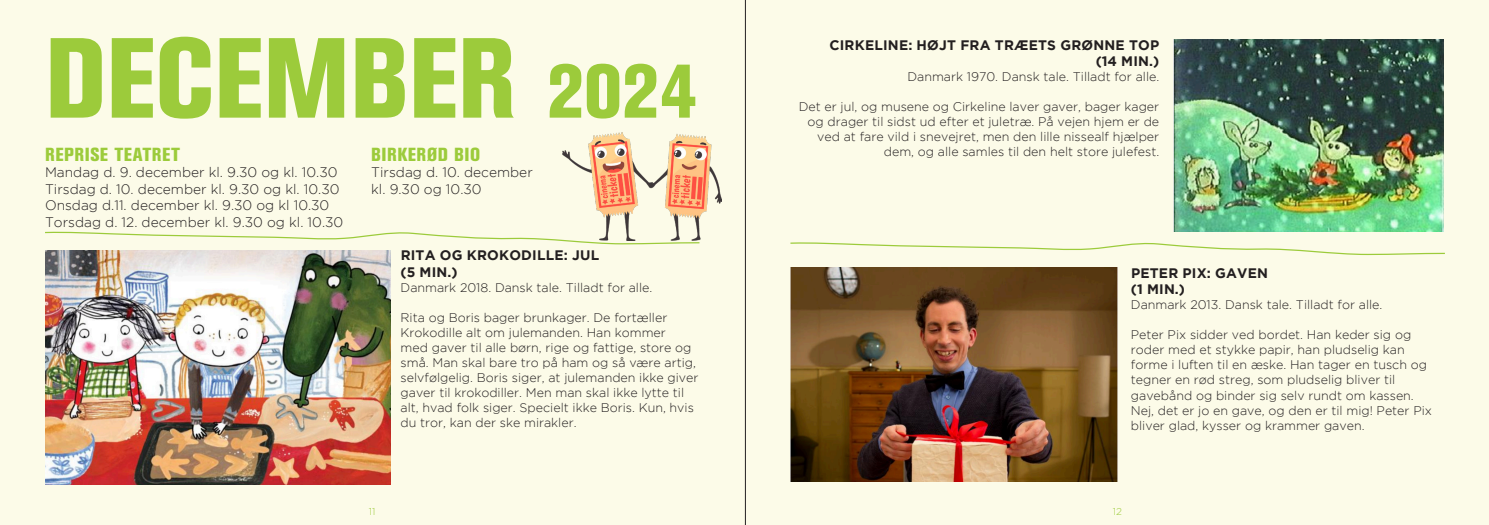
<style>
.page{position:relative;width:1489px;height:525px;background:#fff}
.page>*{position:absolute;margin:0;border:0;box-sizing:border-box;transform-origin:0 0}
.t1{font:112.5px "Akzidenz Grotesk BQ X Bd Cnd Alt";color:#9ccb3b}
.t2{font:18.75px "Akzidenz Grotesk BQ X Bd Cnd Alt";letter-spacing:.03em;color:#9ccb3b}
.t3{font:300 13.75px "Gotham";color:#231f20}
.t4{font:700 13.75px "Gotham";letter-spacing:.015em;color:#231f20}
.t5{font:300 12.5px/15px "Gotham";color:#231f20}
.t6{font:300 10px "Gotham";color:#9ccb3b}
.s1{font-size:75px}
</style>
<div class="page">
<div style="left:0;top:0;width:1488px;height:524px;background:#fcfbe8"></div>
<img style="left:45px;top:250px;width:345px;height:234px">
<hr style="left:745px;top:0;width:1px;height:524px;background:#231f20">
<img style="left:1173px;top:40px;width:270px;height:191px">
<img style="left:790px;top:268px;width:327px;height:213px">
<svg style="left:790px;top:242px;width:655px;height:13px"></svg>
<svg style="left:45px;top:231px;width:655px;height:14px"></svg>
<img style="left:562px;top:132px;width:160px;height:109px">
<p class="t1" style="left:45px;top:13px;width:653px">DECEMBER <span class="s1">2024</span></p>
<p class="t2" style="left:45px;top:143px;width:136px">REPRISE TEATRET</p>
<p class="t3" style="left:45px;top:165px;width:294px">Mandag d. 9. december kl. 9.30 og kl. 10.30</p>
<p class="t3" style="left:45px;top:181px;width:296px">Tirsdag d. 10. december kl. 9.30 og kl. 10.30</p>
<p class="t3" style="left:45px;top:198px;width:286px">Onsdag d.11. december kl. 9.30 og kl 10.30</p>
<p class="t3" style="left:45px;top:214px;width:300px">Torsdag d. 12. december kl. 9.30 og kl. 10.30</p>
<p class="t2" style="left:371px;top:143px;width:110px">BIRKERØD BIO</p>
<p class="t3" style="left:371px;top:165px;width:163px">Tirsdag d. 10. december</p>
<p class="t3" style="left:371px;top:181px;width:112px">kl. 9.30 og 10.30</p>
<p class="t4" style="left:400px;top:247px;width:200px">RITA OG KROKODILLE: JUL</p>
<p class="t4" style="left:400px;top:264px;width:58px">(5 MIN.)</p>
<p class="t5" style="left:400px;top:279px;width:253px">Danmark 2018. Dansk tale. Tilladt for alle.</p>
<p class="t5" style="left:400px;top:309px;width:299px">Rita og Boris bager brunkager. De fortæller Krokodille alt om julemanden. Han kommer<br>med gaver til alle børn, rige og fattige, store og små. Man skal bare tro på ham og så være artig, selvfølgelig. Boris siger, at julemanden ikke giver gaver til krokodiller. Men man skal ikke lytte til alt, hvad folk siger. Specielt ikke Boris. Kun, hvis du tror, kan der ske mirakler.</p>
<p class="t4" style="left:829px;top:37px;width:331px">CIRKELINE: HØJT FRA TRÆETS GRØNNE TOP</p>
<p class="t4" style="left:1095px;top:54px;width:65px">(14 MIN.)</p>
<p class="t5" style="left:907px;top:69px;width:253px">Danmark 1970. Dansk tale. Tilladt for alle.</p>
<p class="t5" style="left:798px;top:99px;width:362px;text-align:right">Det er jul, og musene og Cirkeline laver gaver, bager kager og drager til sidst ud efter et juletræ. På vejen hjem er de ved at fare vild i snevejret, men den lille nissealf hjælper dem, og alle samles til den helt store julefest.</p>
<p class="t4" style="left:1130px;top:265px;width:138px">PETER PIX: GAVEN</p>
<p class="t4" style="left:1130px;top:281px;width:56px">(1 MIN.)</p>
<p class="t5" style="left:1130px;top:297px;width:253px">Danmark 2013. Dansk tale. Tilladt for alle.</p>
<p class="t5" style="left:1130px;top:327px;width:298px">Peter Pix sidder ved bordet. Han keder sig og roder med et stykke papir, han pludselig kan forme i luften til en æske. Han tager en tusch og tegner en rød streg, som pludselig bliver til</p>
<p class="t5" style="left:1130px;top:387px;width:284px">gavebånd og binder sig selv rundt om kassen.</p>
<p class="t5" style="left:1130px;top:402px;width:302px">Nej, det er jo en gave, og den er til mig! Peter Pix bliver glad, kysser og krammer gaven.</p>
<p class="t6" style="left:369px;top:505px;width:8px">11</p>
<p class="t6" style="left:1112px;top:505px;width:11px">12</p>
</div>
